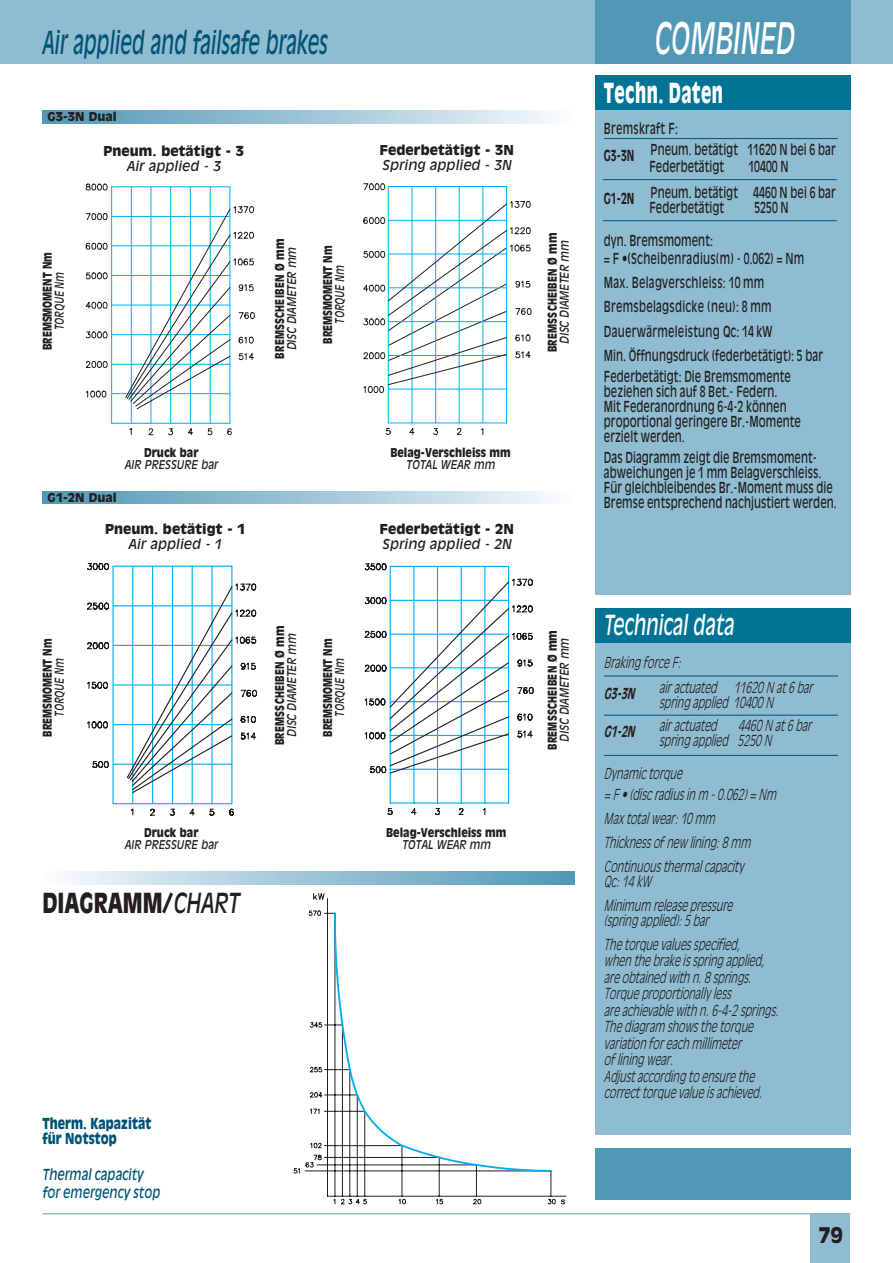
<style>
.page{position:relative;width:893px;height:1263px;background:#fff}
.page>*{position:absolute;margin:0;border:0;box-sizing:border-box;transform-origin:0 0}
.t1{font:italic 42.9px "Antique Olive";letter-spacing:.005em;color:#fff;scale:.62 1}
.t2{font:italic 31.2px "Antique Olive";color:#005376;scale:.62 1}
.t3{font:900 27.3px "Antique Olive";color:#231f20;scale:.77 1}
.t4{font:italic 27.3px "Antique Olive";color:#fff;scale:.68 1}
.t5{font:900 27.3px "Antique Olive";letter-spacing:.025em;color:#fff;scale:.62 1}
.t6{font:900 21px "Antique Olive";color:#231f20;scale:.93 1}
.t7{font:italic 300 15px/16.5px "Antique Olive";letter-spacing:.005em;color:#231f20;scale:.7 1}
.t8{font:15px/15px "Antique Olive";letter-spacing:.005em;color:#231f20;scale:.7 1}
.t9{font:15px/24.5px "Antique Olive";letter-spacing:.025em;color:#231f20;scale:.7 1}
.t10{font:italic 15px/18px "Antique Olive";letter-spacing:.005em;color:#005376;scale:.8 1}
.t11{font:900 15px/15px "Antique Olive";letter-spacing:.005em;color:#005376;scale:.8 1}
.t12{font:italic 700 15px "Antique Olive";color:#231f20;scale:.7 1}
.t13{font:900 13.5px "Antique Olive";letter-spacing:.005em;color:#231f20}
.t14{font:italic 13.5px "Antique Olive";letter-spacing:.005em;color:#231f20}
.t15{font:italic 12px "Antique Olive";color:#231f20;scale:.88 1}
.t16{font:900 12px "Antique Olive";letter-spacing:.025em;color:#231f20;scale:.8 1}
.t17{font:900 12px "Antique Olive";color:#231f20;scale:.88 1}
.t18{font:900 12px "Antique Olive";color:#231f20;scale:.8 1}
.t19{font:italic 12px "Antique Olive";color:#231f20;scale:.8 1}
.t20{font:900 12px "Antique Olive";color:#231f20}
.s1{font-weight:400;font-style:italic}
.s2{font-weight:700}
</style>
<div class="page">
<svg style="left:363px;top:183px;width:169px;height:252px"></svg>
<svg style="left:85px;top:183px;width:170px;height:253px"></svg>
<svg style="left:294px;top:893px;width:272px;height:312px"></svg>
<svg style="left:333px;top:911px;width:219px;height:262px"></svg>
<svg style="left:42px;top:111px;width:508px;height:12px;background:#9dc4d6"></svg>
<div style="left:595px;top:633px;width:255px;height:502px;background:#8fbcd1"></div>
<div style="left:595px;top:99px;width:255px;height:496px;background:#8fbcd1"></div>
<div style="left:595px;top:608px;width:255px;height:34px;background:#027395"></div>
<div style="left:595px;top:76px;width:255px;height:34px;background:#027395"></div>
<svg style="left:68px;top:872px;width:506px;height:12px;background:#9dc4d6"></svg>
<div style="left:0;top:0;width:892px;height:64px;background:#8fbcd1"></div>
<div style="left:595px;top:0;width:255px;height:64px;background:#5098b5"></div>
<svg style="left:364px;top:563px;width:170px;height:253px"></svg>
<svg style="left:87px;top:563px;width:171px;height:253px"></svg>
<svg style="left:42px;top:491px;width:508px;height:13px;background:#9dc4d6"></svg>
<div style="left:595px;top:1148px;width:255px;height:51px;background:#5098b5"></div>
<div style="left:810px;top:1213px;width:40px;height:50px;background:#8fbcd1"></div>
<hr style="left:42px;top:1213px;width:808px;height:1px;background:#8fbcd1">
<hr style="left:604px;top:138px;width:233px;height:1px;background:#005376">
<hr style="left:604px;top:676px;width:233px;height:1px;background:#005376">
<hr style="left:604px;top:755px;width:233px;height:1px;background:#005376">
<hr style="left:603px;top:179px;width:233px;height:1px;background:#005376">
<hr style="left:603px;top:220px;width:233px;height:1px;background:#005376">
<hr style="left:604px;top:715px;width:233px;height:1px;background:#005376">
<h2 class="t2" style="left:42px;top:30px;width:461px">Air applied and failsafe brakes</h2>
<h1 class="t1" style="left:654px;top:20px;width:228px">COMBINED</h1>
<p class="t20" style="left:48px;top:112px;width:71px">G3-3N Dual</p>
<p class="t13" style="left:103px;top:146px;width:142px">Pneum. betätigt - 3</p>
<p class="t14" style="left:127px;top:161px;width:95px">Air applied - 3</p>
<p class="t16" style="left:275px;top:359px;width:151px;rotate:-90deg">BREMSSCHEIBEN Ø mm</p>
<p class="t18" style="left:43px;top:350px;width:124px;rotate:-90deg">BREMSMOMENT Nm</p>
<p class="t15" style="left:287px;top:350px;width:119px;rotate:-90deg">DISC DIAMETER mm</p>
<p class="t19" style="left:55px;top:330px;width:74px;rotate:-90deg">TORQUE Nm</p>
<p class="t13" style="left:380px;top:145px;width:135px">Federbetätigt - 3N</p>
<p class="t14" style="left:382px;top:160px;width:131px">Spring applied - 3N</p>
<p class="t16" style="left:547px;top:352px;width:151px;rotate:-90deg">BREMSSCHEIBEN Ø mm</p>
<p class="t18" style="left:323px;top:344px;width:124px;rotate:-90deg">BREMSMOMENT Nm</p>
<p class="t15" style="left:559px;top:344px;width:119px;rotate:-90deg">DISC DIAMETER mm</p>
<p class="t19" style="left:335px;top:324px;width:74px;rotate:-90deg">TORQUE Nm</p>
<p class="t17" style="left:144px;top:448px;width:64px">Druck bar</p>
<p class="t15" style="left:125px;top:460px;width:108px">AIR PRESSURE bar</p>
<p class="t20" style="left:48px;top:492px;width:71px">G1-2N Dual</p>
<p class="t13" style="left:105px;top:523px;width:142px">Pneum. betätigt - 1</p>
<p class="t14" style="left:128px;top:538px;width:95px">Air applied - 1</p>
<p class="t17" style="left:390px;top:448px;width:138px">Belag-Verschleiss mm</p>
<p class="t15" style="left:406px;top:460px;width:102px">TOTAL WEAR mm</p>
<p class="t13" style="left:380px;top:523px;width:135px">Federbetätigt - 2N</p>
<p class="t14" style="left:382px;top:538px;width:131px">Spring applied - 2N</p>
<p class="t16" style="left:275px;top:745px;width:151px;rotate:-90deg">BREMSSCHEIBEN Ø mm</p>
<p class="t18" style="left:43px;top:737px;width:124px;rotate:-90deg">BREMSMOMENT Nm</p>
<p class="t15" style="left:287px;top:737px;width:119px;rotate:-90deg">DISC DIAMETER mm</p>
<p class="t19" style="left:55px;top:717px;width:74px;rotate:-90deg">TORQUE Nm</p>
<p class="t16" style="left:547px;top:750px;width:151px;rotate:-90deg">BREMSSCHEIBEN Ø mm</p>
<p class="t18" style="left:323px;top:737px;width:124px;rotate:-90deg">BREMSMOMENT Nm</p>
<p class="t15" style="left:559px;top:742px;width:119px;rotate:-90deg">DISC DIAMETER mm</p>
<p class="t19" style="left:335px;top:717px;width:74px;rotate:-90deg">TORQUE Nm</p>
<p class="t17" style="left:144px;top:828px;width:64px">Druck bar</p>
<p class="t15" style="left:125px;top:840px;width:108px">AIR PRESSURE bar</p>
<h3 class="t3" style="left:42px;top:892px;width:258px">DIAGRAMM/<span class="s1">CHART</span></h3>
<p class="t17" style="left:386px;top:828px;width:138px">Belag-Verschleiss mm</p>
<p class="t15" style="left:402px;top:840px;width:102px">TOTAL WEAR mm</p>
<p class="t11" style="left:42px;top:1117px;width:138px">Therm. Kapazität für Notstop</p>
<p class="t10" style="left:42px;top:1166px;width:149px">Thermal capacity for emergency stop</p>
<h3 class="t5" style="left:604px;top:82px;width:193px">Techn. Daten</h3>
<p class="t8" style="left:604px;top:119px;width:333px;line-height:21px">Bremskraft F:<br><span class="s2">G3-3N</span> Pneum. betätigt 11620 N bei 6 bar</p>
<p class="t8" style="left:649px;top:160px;width:108px">Federbetätigt</p>
<p class="t8" style="left:604px;top:154px;width:333px;line-height:26.5px;text-indent:144px">10400 N<br><span class="s2">G1-2N</span> Pneum. betätigt 4460 N bei 6 bar</p>
<p class="t8" style="left:649px;top:201px;width:108px">Federbetätigt</p>
<p class="t8" style="left:754px;top:201px;width:51px">5250 N</p>
<p class="t8" style="left:604px;top:232px;width:288px;line-height:18px">dyn. Bremsmoment:<br>= F •(Scheibenradius(m) - 0.062) = Nm</p>
<p class="t9" style="left:604px;top:271px;width:315px">Max. Belagverschleiss: 10 mm Bremsbelagsdicke (neu): 8 mm Dauerwärmeleistung Qc: 14 kW<br>Min. Öffnungsdruck (federbetätigt): 5 bar</p>
<p class="t8" style="left:604px;top:370px;width:283px">Federbetätigt: Die Bremsmomente beziehen sich auf 8 Bet.- Federn.<br>Mit Federanordnung 6-4-2 können proportional geringere Br.-Momente erzielt werden.</p>
<p class="t8" style="left:604px;top:451px;width:334px">Das Diagramm zeigt die Bremsmoment&shy;abweichungen je 1 mm Belagverschleiss.<br>Für gleichbleibendes Br.-Moment muss die Bremse entsprechend nachjustiert werden.</p>
<h3 class="t4" style="left:604px;top:613px;width:193px">Technical data</h3>
<p class="t7" style="left:604px;top:654px;width:115px">Braking force F:</p>
<p class="t12" style="left:604px;top:687px;width:49px">G3-3N</p>
<p class="t7" style="left:659px;top:680px;width:225px;line-height:15px">airactuated 11620 N at6 bar spring applied 10400 N</p>
<p class="t12" style="left:604px;top:726px;width:49px">G1-2N</p>
<p class="t7" style="left:659px;top:719px;width:223px;line-height:15px">airactuated 4460 N at6 bar spring applied 5250 N</p>
<p class="t7" style="left:604px;top:763px;width:251px;line-height:21px">Dynamictorque<br>= F •(discradiusin m -0.062)= Nm</p>
<p class="t7" style="left:604px;top:807px;width:215px;line-height:24px">Maxtotalwear:10 mm<br>Thicknessofnew lining:8 mm<br>Continuousthermalcapacity</p>
<p class="t7" style="left:604px;top:870px;width:189px;line-height:24px">Qc:14 kW<br>Minimum release pressure</p>
<p class="t7" style="left:604px;top:909px;width:200px;line-height:24px">(spring applied):5 bar<br>The torque valuesspecified,</p>
<p class="t7" style="left:604px;top:953px;width:255px">when the brake isspring applied, are obtained with n.8 springs.<br>Torque proportionally less<br>are achievable with n.6-4-2 springs.<br>The diagram showsthe torque variation foreach millimeter oflining wear.<br>Adjustaccording to ensure the correcttorque value isachieved.</p>
<h3 class="t6" style="left:818px;top:1227px;width:27px">79</h3>
</div>
